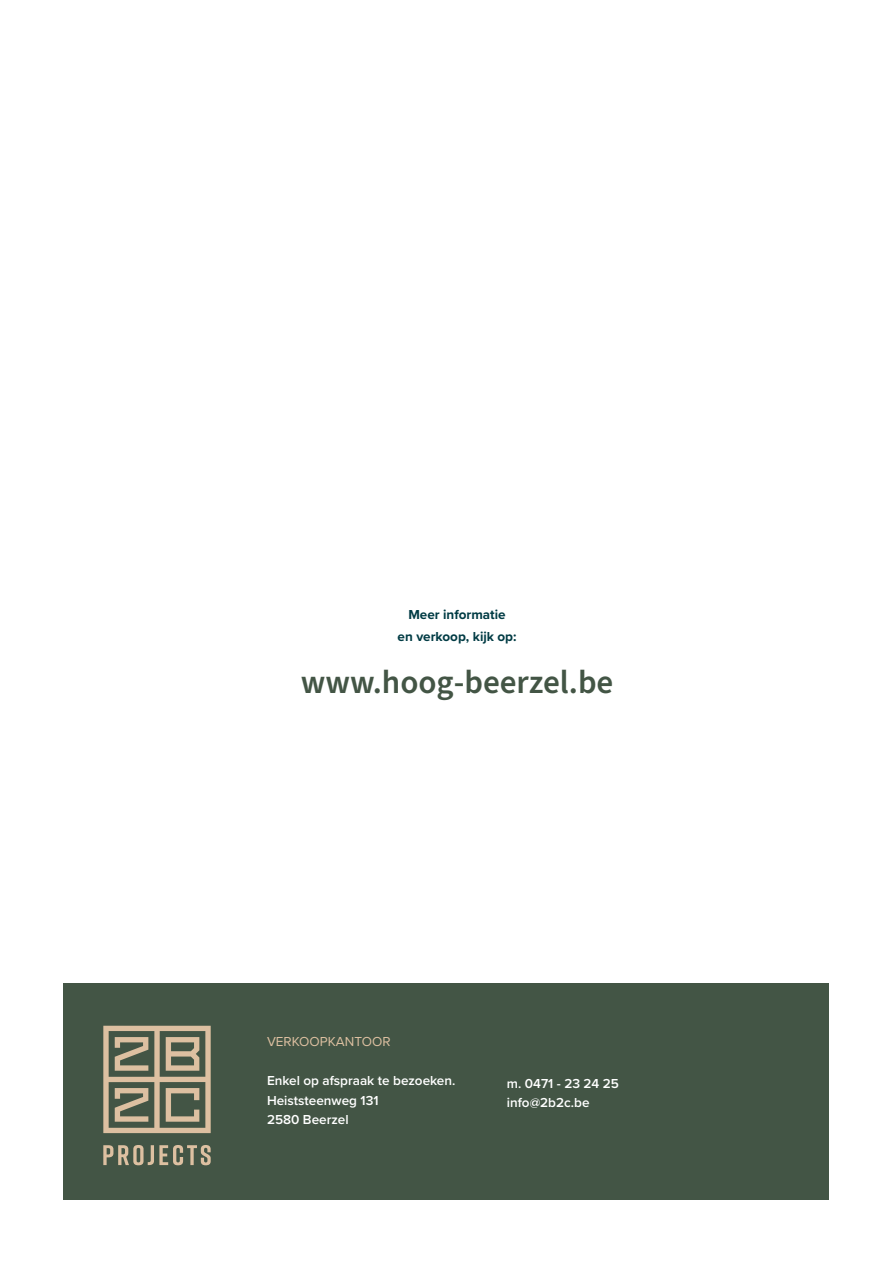
<style>
.page{position:relative;width:893px;height:1263px;background:#fff}
.page>*{position:absolute;margin:0;border:0;box-sizing:border-box;transform-origin:0 0}
.t1{font:600 33px "Source Sans Pro";color:#435545}
.t2{font:600 13.5px/19.5px "Proxima Nova";color:#fff}
.t3{font:700 13.5px/22.5px "Proxima Nova";color:#003b44;text-align:center}
.t4{font:13.5px "Proxima Nova";color:#ddc0a1}
</style>
<div class="page">
<div style="left:64px;top:983px;width:765px;height:216px;background:#435545"></div>
<svg style="left:103px;top:1145px;width:108px;height:20px"></svg>
<svg style="left:103px;top:1026px;width:108px;height:107px"></svg>
<p class="t3" style="left:398px;top:603px;width:120px">Meer informatie<br>en verkoop, kijk op:</p>
<h1 class="t1" style="left:301px;top:660px;width:314px">www.hoog-beerzel.be</h1>
<p class="t4" style="left:267px;top:1032px;width:125px">VERKOOPKANTOOR</p>
<p class="t2" style="left:267px;top:1071px;width:190px">Enkel op afspraak te bezoeken.<br>Heiststeenweg 131<br>2580 Beerzel</p>
<p class="t2" style="left:507px;top:1073px;width:114px">m. 0471 - 23 24 25 info@2b2c.be</p>
</div>
